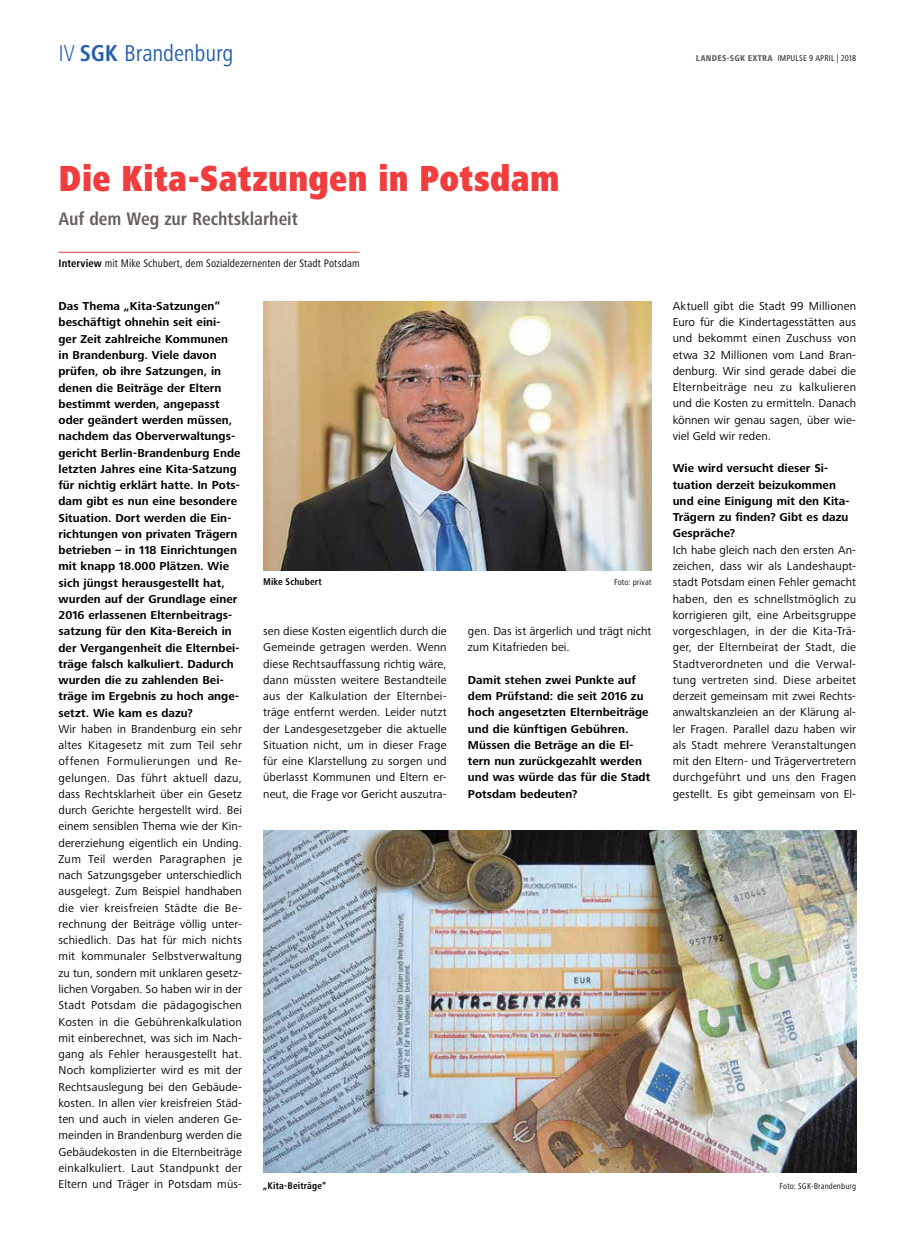
<style>
.page{position:relative;width:904px;height:1241px;background:#fff}
.page>*{position:absolute;margin:0;border:0;box-sizing:border-box;transform-origin:0 0}
.t1{font:900 condensed 37.5px "Frutiger Next Pro";letter-spacing:.01em;color:#f13d3d;scale:.92 1}
.t2{font:condensed 23.75px "Frutiger Next Pro";letter-spacing:-.005em;color:#245fac}
.t3{font:700 condensed 18.75px "Frutiger Next Pro";letter-spacing:-.005em;color:#66605c}
.t4{font:11.88px/16.2px "Frutiger Next Pro";letter-spacing:.01em;color:#000;text-align:justify}
.t5{font:700 11.88px/16.2px "Frutiger Next Pro";letter-spacing:.005em;color:#000}
.t6{font:condensed 11.25px "Frutiger Next Pro";letter-spacing:.01em;color:#000}
.t7{font:700 condensed 10px "Frutiger Next Pro";letter-spacing:.015em;color:#000}
.t8{font:condensed 8.75px "Frutiger Next Pro";letter-spacing:.02em;color:#000}
.s1{font-weight:300}
.s2{font-weight:700}
.s3{font-weight:800;color:#66605c}
</style>
<div class="page">
<hr style="left:58px;top:252px;width:301px;height:1px;background:#f13d3d">
<img style="left:263px;top:301px;width:388px;height:269px">
<img style="left:263px;top:830px;width:593px;height:341px">
<h2 class="t2" style="left:58px;top:40px;width:177px"><span class="s1">IV</span> <span class="s2">SGK</span> Brandenburg</h2>
<p class="t8" style="left:696px;top:53px;width:162px"><span class="s3">LANDES-SGK EXTRA</span> IMPULSE 9 APRIL | 2018</p>
<h1 class="t1" style="left:58px;top:157px;width:546px">Die Kita-Satzungen in Potsdam</h1>
<h3 class="t3" style="left:58px;top:207px;width:241px">Auf dem Weg zur Rechtsklarheit</h3>
<p class="t6" style="left:58px;top:256px;width:302px"><span class="s2">Interview</span> mit Mike Schubert, dem Sozialdezernenten der Stadt Potsdam</p>
<p class="t5" style="left:58px;top:298px;width:183px">Das Thema „Kita-Satzungen“ beschäftigt ohnehin seit eini&shy;ger Zeit zahlreiche Kommunen in Brandenburg. Viele davon prüfen, ob ihre Satzungen, in denen die Beiträge der Eltern bestimmt werden, angepasst oder geändert werden müssen, nachdem das Oberverwaltungs&shy;gericht Berlin-Brandenburg Ende letzten Jahres eine Kita-Satzung für nichtig erklärt hatte. In Pots&shy;dam gibt es nun eine besondere<br>Situation. Dort werden die Ein&shy;richtungen von privaten Trägern betrieben – in 118 Einrichtungen mit knapp 18.000 Plätzen. Wie sich jüngst herausgestellt hat, wurden auf der Grundlage einer<br>2016 erlassenen Elternbeitrags&shy;satzung für den Kita-Bereich in der Vergangenheit die Elternbei&shy;träge falsch kalkuliert. Dadurch wurden die zu zahlenden Bei&shy;träge im Ergebnis zu hoch ange&shy;setzt. Wie kam es dazu?</p>
<p class="t4" style="left:58px;top:720px;width:185px">Wir haben in Brandenburg ein sehr altes Kitagesetz mit zum Teil sehr offenen Formulierungen und Re&shy;gelungen. Das führt aktuell dazu, dass Rechtsklarheit über ein Gesetz durch Gerichte hergestellt wird. Bei einem sensiblen Thema wie der Kin&shy;dererziehung eigentlich ein Unding.<br>Zum Teil werden Paragraphen je nach Satzungsgeber unterschiedlich ausgelegt. Zum Beispiel handhaben die vier kreisfreien Städte die Be&shy;rechnung der Beiträge völlig unter&shy;schiedlich. Das hat für mich nichts mit kommunaler Selbstverwaltung zu tun, sondern mit unklaren gesetz&shy;lichen Vorgaben. So haben wir in der Stadt Potsdam die pädagogischen Kosten in die Gebührenkalkulation mit einberechnet, was sich im Nach&shy;gang als Fehler herausgestellt hat.<br>Noch komplizierter wird es mit der Rechtsauslegung bei den Gebäude&shy;kosten. In allen vier kreisfreien Städ&shy;ten und auch in vielen anderen Ge&shy;meinden in Brandenburg werden die Gebäudekosten in die Elternbeiträge einkalkuliert. Laut Standpunkt der Eltern und Träger in Potsdam müs-</p>
<p class="t4" style="left:672px;top:298px;width:185px">Aktuell gibt die Stadt 99 Millionen Euro für die Kindertagesstätten aus und bekommt einen Zuschuss von etwa 32 Millionen vom Land Bran&shy;denburg. Wir sind gerade dabei die Elternbeiträge neu zu kalkulieren und die Kosten zu ermitteln. Danach können wir genau sagen, über wie&shy;viel Geld wir reden.</p>
<p class="t5" style="left:672px;top:460px;width:178px">Wie wird versucht dieser Si&shy;tuation derzeit beizukommen und eine Einigung mit den Kita-<br>Trägern zu finden? Gibt es dazu<br>Gespräche?</p>
<p class="t4" style="left:672px;top:541px;width:185px">Ich habe gleich nach den ersten An&shy;zeichen, dass wir als Landeshaupt&shy;stadt Potsdam einen Fehler gemacht haben, den es schnellstmöglich zu korrigieren gilt, eine Arbeitsgruppe vorgeschlagen, in der die Kita-Trä&shy;ger, der Elternbeirat der Stadt, die Stadtverordneten und die Verwal&shy;tung vertreten sind. Diese arbeitet derzeit gemeinsam mit zwei Rechts&shy;anwaltskanzleien an der Klärung al&shy;ler Fragen. Parallel dazu haben wir als Stadt mehrere Veranstaltungen mit den Eltern- und Trägervertretern durchgeführt und uns den Fragen gestellt. Es gibt gemeinsam von El-</p>
<p class="t7" style="left:263px;top:576px;width:60px">Mike Schubert</p>
<p class="t8" style="left:614px;top:577px;width:39px">Foto: privat</p>
<p class="t4" style="left:263px;top:623px;width:185px">sen diese Kosten eigentlich durch die Gemeinde getragen werden. Wenn diese Rechtsauffassung richtig wäre, dann müssten weitere Bestandteile aus der Kalkulation der Elternbei&shy;träge entfernt werden. Leider nutzt der Landesgesetzgeber die aktuelle Situation nicht, um in dieser Frage für eine Klarstellung zu sorgen und überlasst Kommunen und Eltern er&shy;neut, die Frage vor Gericht auszutra-</p>
<p class="t4" style="left:468px;top:623px;width:185px">gen. Das ist ärgerlich und trägt nicht zum Kitafrieden bei.</p>
<p class="t5" style="left:468px;top:671px;width:184px">Damit stehen zwei Punkte auf dem Prüfstand: die seit 2016 zu hoch angesetzten Elternbeiträge und die künftigen Gebühren.<br>Müssen die Beträge an die El&shy;tern nun zurückgezahlt werden und was würde das für die Stadt<br>Potsdam bedeuten?</p>
<p class="t7" style="left:263px;top:1179px;width:64px">„Kita-Beiträge“</p>
<p class="t8" style="left:779px;top:1180px;width:78px">Foto: SGK-Brandenburg</p>
</div>
